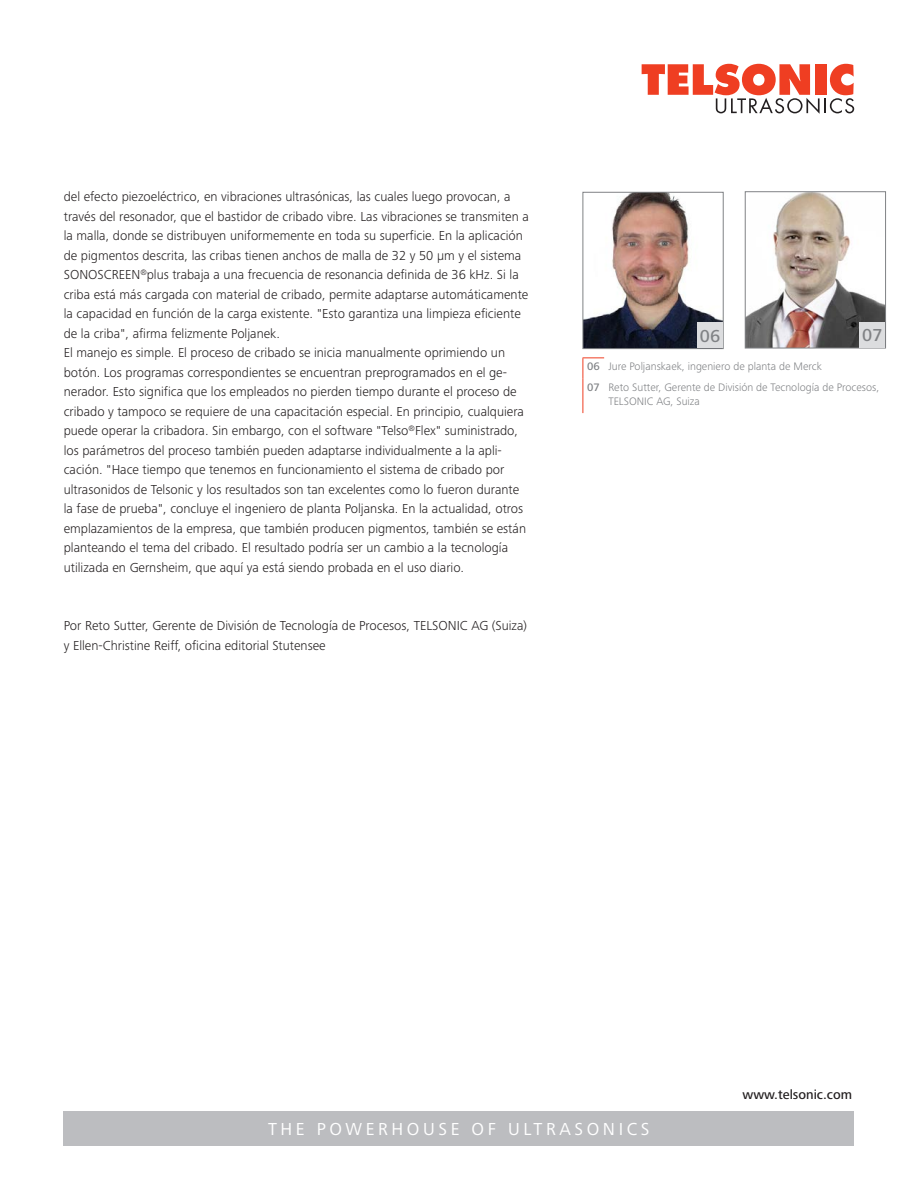
<style>
.page{position:relative;width:918px;height:1188px;background:#fff}
.page>*{position:absolute;margin:0;border:0;box-sizing:border-box;transform-origin:0 0}
.t1{font:18px "Frutiger Next LTW1 G";letter-spacing:.2em;color:#fff}
.t2{font:500 18px "Frutiger Next LTW1 G";color:#808285}
.Lauftext_9_13pt{font:300 13.5px/19.5px "Frutiger Next LTW1 G";color:#231f20}
.t3{font:500 13.5px "Frutiger Next LTW1 G";color:#231f20}
.Legende_7_5_9pt{font:300 11.25px/13.5px "Frutiger Next LTW1 G";color:#808285}
.Legende_7_5_9pt__med{font:500 11.25px "Frutiger Next LTW1 G";color:#808285}
</style>
<div class="page">
<svg style="left:583px;top:357px;width:21px;height:22px"></svg>
<hr style="left:583px;top:379px;width:1px;height:34px;background:#ef3e22">
<svg style="left:642px;top:64px;width:212px;height:50px"></svg>
<div style="left:64px;top:1111px;width:790px;height:34px;background:#bcbdc0"></div>
<svg style="left:744px;top:191px;width:142px;height:158px"></svg>
<svg style="left:582px;top:192px;width:142px;height:157px"></svg>
<div style="left:860px;top:322px;width:25px;height:26px;background:#dcdddf"></div>
<div style="left:697px;top:323px;width:26px;height:25px;background:#dcdddf"></div>
<p class="Lauftext_9_13pt" style="left:64px;top:187px;width:467px">del efecto piezoeléctrico, en vibraciones ultrasónicas, las cuales luego provocan, a través del resonador, que el bastidor de cribado vibre. Las vibraciones se transmiten a la malla, donde se distribuyen uniformemente en toda su superficie. En la aplicación de pigmentos descrita, las cribas tienen anchos de malla de 32 y 50 µm y el sistema SONOSCREEN<sup>®</sup>plus trabaja a una frecuencia de resonancia definida de 36 kHz. Si la criba está más cargada con material de cribado, permite adaptarse automáticamente la capacidad en función de la carga existente. "Esto garantiza una limpieza eficiente de la criba", afirma felizmente Poljanek.</p>
<p class="Lauftext_9_13pt" style="left:64px;top:343px;width:464px">El manejo es simple. El proceso de cribado se inicia manualmente oprimiendo un botón. Los programas correspondientes se encuentran preprogramados en el ge&shy;nerador. Esto significa que los empleados no pierden tiempo durante el proceso de cribado y tampoco se requiere de una capacitación especial. En principio, cualquiera puede operar la cribadora. Sin embargo, con el software "Telso<sup>®</sup>Flex" suministrado, los parámetros del proceso también pueden adaptarse individualmente a la apli&shy;cación. "Hace tiempo que tenemos en funcionamiento el sistema de cribado por ultrasonidos de Telsonic y los resultados son tan excelentes como lo fueron durante la fase de prueba", concluye el ingeniero de planta Poljanska. En la actualidad, otros emplazamientos de la empresa, que también producen pigmentos, también se están planteando el tema del cribado. El resultado podría ser un cambio a la tecnología utilizada en Gernsheim, que aquí ya está siendo probada en el uso diario.</p>
<p class="Lauftext_9_13pt" style="left:64px;top:616px;width:465px">Por Reto Sutter, Gerente de División de Tecnología de Procesos, TELSONIC AG (Suiza) y Ellen-Christine Reiff, oficina editorial Stutensee</p>
<p class="t2" style="left:700px;top:326px;width:22px">06</p>
<p class="t2" style="left:862px;top:325px;width:22px">07</p>
<p class="Legende_7_5_9pt__med" style="left:587px;top:360px;width:14px">06</p>
<p class="Legende_7_5_9pt" style="left:608px;top:360px;width:215px">Jure Poljanskaek, ingeniero de planta de Merck</p>
<p class="Legende_7_5_9pt__med" style="left:587px;top:381px;width:14px">07</p>
<p class="Legende_7_5_9pt" style="left:608px;top:381px;width:272px">Reto Sutter, Gerente de División de Tecnología de Procesos,<br>TELSONIC AG, Suiza</p>
<p class="t3" style="left:743px;top:1087px;width:111px">www.telsonic.com</p>
<h1 class="t1" style="left:268px;top:1119px;width:383px">THE POWERHOUSE OF ULTRASONICS</h1>
</div>
